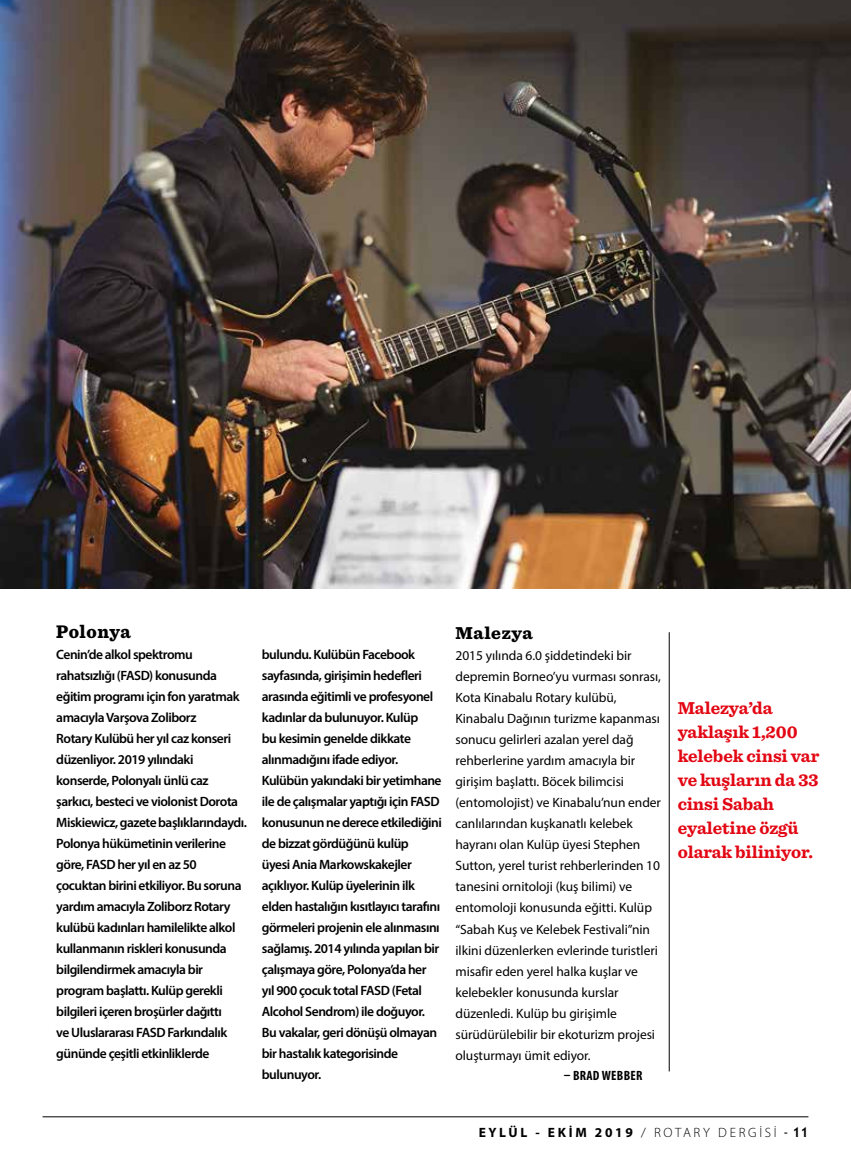
<style>
.page{position:relative;width:851px;height:1170px;background:#fff}
.page>*{position:absolute;margin:0;border:0;box-sizing:border-box;transform-origin:0 0}
.t1{font:900 19.05px "Sentinel";letter-spacing:.025em;color:#000;scale:.94 1}
.t2{font:700 18px/24px "Sentinel";letter-spacing:-.005em;color:#e30613}
.t3{font:900 18px "Sentinel";letter-spacing:.03em;color:#000}
.t4{font:600 13.5px/21px "Myriad Pro";letter-spacing:-.035em;color:#000}
.t5{font:13.5px/21px "Myriad Pro";letter-spacing:-.005em;color:#000}
.t6{font:700 13.5px "Myriad Pro";letter-spacing:.2em;color:#000}
.t7{font:700 condensed 13.5px "Myriad Pro";letter-spacing:.02em;color:#000}
.s1{font-weight:300}
.s2{font-family:"Trebuchet MS";font-weight:400}
.s3{font-family:"Trebuchet MS"}
</style>
<div class="page">
<img style="left:0;top:42px;width:1px;height:542px">
<hr style="left:668px;top:632px;width:1px;height:439px;background:#000">
<img style="left:1px;top:0;width:849px;height:588px">
<hr style="left:43px;top:1116px;width:765px;height:1px;background:#000">
<h1 class="t1" style="left:56px;top:616px;width:81px">Polonya</h1>
<p class="t4" style="left:56px;top:643px;width:192px">Cenin’de alkol spektromu rahatsızlığı (FASD) konusunda eğitim programı için fon yaratmak amacıyla Varşova Zoliborz<br>Rotary Kulübü her yıl caz konseri düzenliyor. 2019 yılındaki konserde, Polonyalı ünlü caz şarkıcı, besteci ve violonist Dorota<br>Miskiewicz, gazete başlıklarındaydı.<br>Polonya hükümetinin verilerine göre, FASD her yıl en az 50 çocuktan birini etkiliyor. Bu soruna yardım amacıyla Zoliborz Rotary kulübü kadınları hamilelikte alkol kullanmanın riskleri konusunda bilgilendirmek amacıyla bir program başlattı. Kulüp gerekli bilgileri içeren broşürler dağıttı<br>ve Uluslararası FASD Farkındalık gününde çeşitli etkinliklerde</p>
<p class="t4" style="left:262px;top:643px;width:181px">bulundu. Kulübün Facebook sayfasında, girişimin hedefleri arasında eğitimli ve profesyonel kadınlar da bulunuyor. Kulüp<br>bu kesimin genelde dikkate alınmadığını ifade ediyor.<br>Kulübün yakındaki bir yetimhane ile de çalışmalar yaptığı için FASD konusunun ne derece etkilediğini de bizzat gördüğünü kulüp<br>üyesi Ania Markowskakejler açıklıyor. Kulüp üyelerinin ilk elden hastalığın kısıtlayıcı tarafını görmeleri projenin ele alınmasını sağlamış. 2014 yılında yapılan bir çalışmaya göre, Polonya’da her yıl 900 çocuk total FASD (Fetal<br>Alcohol Sendrom) ile doğuyor.<br>Bu vakalar, geri dönüşü olmayan bir hastalık kategorisinde bulunuyor.</p>
<h2 class="t3" style="left:455px;top:618px;width:79px">Malezya</h2>
<p class="t5" style="left:455px;top:645px;width:207px">2015 yılında 6.0 şiddetindeki bir depremin Borneo’yu vurması sonrası, Kota Kinabalu Rotary kulübü, Kinabalu Dağının turizme kapanması sonucu gelirleri azalan yerel dağ rehberlerine yardım amacıyla bir girişim başlattı. Böcek bilimcisi (entomolojist) ve Kinabalu’nun ender canlılarından kuşkanatlı kelebek hayranı olan Kulüp üyesi Stephen Sutton, yerel turist rehberlerinden 10 tanesini ornitoloji (kuş bilimi) ve entomoloji konusunda eğitti. Kulüp “Sabah Kuş ve Kelebek Festivali”nin ilkini düzenlerken evlerinde turistleri misafir eden yerel halka kuşlar ve kelebekler konusunda kurslar düzenledi. Kulüp bu girişimle sürüdürülebilir bir ekoturizm projesi oluşturmayı ümit ediyor.</p>
<p class="t7" style="left:564px;top:1066px;width:80px">– BRAD WEBBER</p>
<h2 class="t2" style="left:677px;top:695px;width:143px">Malezya’da yaklaşık 1,200 kelebek cinsi var ve kuşların da 33 cinsi Sabah eyaletine özgü olarak biliniyor.</h2>
<p class="t6" style="left:478px;top:1123px;width:331px">EYLÜL - EKİM 2019 <span class="s1">/ ROTARY DERGİSİ</span> <span class="s2">-</span> <span class="s3">11</span></p>
</div>
